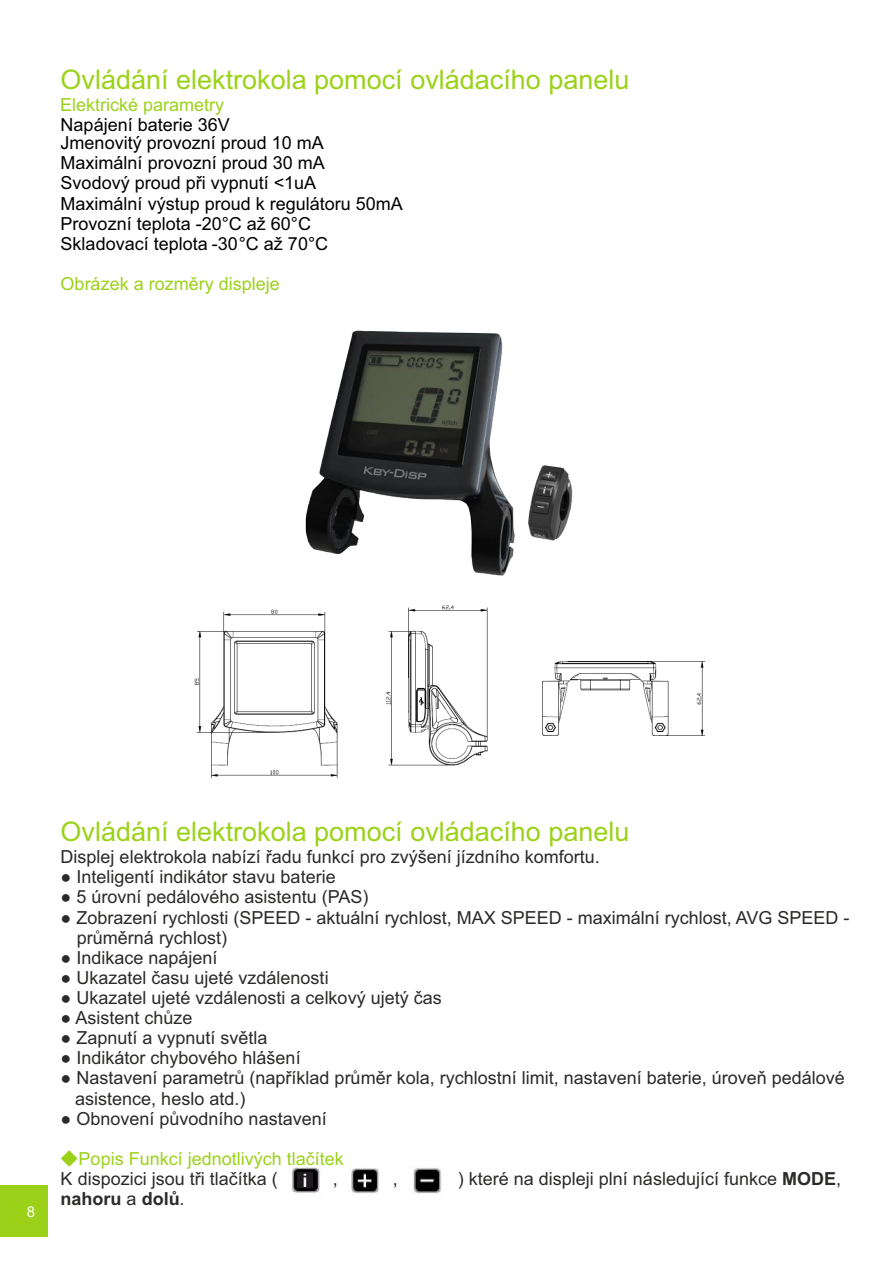
<style>
.page{position:relative;width:893px;height:1263px;background:#fff}
.page>*{position:absolute;margin:0;border:0;box-sizing:border-box;transform-origin:0 0}
.t1{font:27px "Arial";color:#9bd219}
.t2{font:18.45px "Arial";color:#fefefe;scale:1.45 1}
.t3{font:18px/20.1px "Arial";color:#2b2a29}
.t4{font:18px/19.8px "Arial";color:#000}
.t5{font:18px/20.1px "Arial";color:#9bd219}
.t6{font:700 18px "Arial";color:#2b2a29}
.t7{font:15px "Arial";color:#fefefe}
.s1{font-family:"Kai Ti"}
.s2{color:#2b2a29}
.s3{font-weight:700}
.s4{font-weight:400}
</style>
<div class="page">
<div style="left:0;top:1186px;width:48px;height:51px;background:#9bd219"></div>
<img style="left:542px;top:661px;width:164px;height:75px">
<img style="left:194px;top:605px;width:294px;height:173px">
<img style="left:305px;top:330px;width:268px;height:246px">
<img style="left:291px;top:1167px;width:29px;height:26px">
<img style="left:349px;top:1167px;width:30px;height:27px">
<img style="left:413px;top:1168px;width:29px;height:26px">
<div style="left:297px;top:1173px;width:16px;height:15px;background:#1f1b20"></div>
<h1 class="t1" style="left:61px;top:69px;width:570px">Ovládání elektrokola pomocí ovládacího panelu</h1>
<p class="t5" style="left:60px;top:96px;width:166px">Elektrické parametry</p>
<p class="t4" style="left:61px;top:116px;width:344px">Napájení baterie 36V<br>Jmenovitý provozní proud 10 mA<br>Maximální provozní proud 30 mA<br>Svodový proud při vypnutí &lt;1uA<br>Maximální výstup proud k regulátoru 50mA<br>Provozní teplota -20°C až 60°C<br>Skladovací teplota -30°C až 70°C</p>
<p class="t5" style="left:61px;top:275px;width:221px">Obrázek a rozměry displeje</p>
<p class="t7" style="left:27px;top:1206px;width:10px">8</p>
<h1 class="t1" style="left:61px;top:821px;width:570px">Ovládání elektrokola pomocí ovládacího panelu</h1>
<p class="t3" style="left:61px;top:848px;width:541px">Displej elektrokola nabízí řadu funkcí pro zvýšení jízdního komfortu.</p>
<p class="t3" style="left:61px;top:868px;width:277px">● Inteligentí indikátor stavu baterie</p>
<p class="t3" style="left:61px;top:889px;width:309px">● 5 úrovní pedálového asistentu (PAS)</p>
<p class="t3" style="left:77px;top:909px;width:774px;text-indent:-16px">● Zobrazení rychlosti (SPEED - aktuální rychlost, MAX SPEED - maximální rychlost, AVG SPEED - průměrná rychlost)</p>
<p class="t3" style="left:61px;top:949px;width:158px">● Indikace napájení</p>
<p class="t3" style="left:61px;top:969px;width:269px">● Ukazatel času ujeté vzdálenosti</p>
<p class="t3" style="left:61px;top:989px;width:383px">● Ukazatel ujeté vzdálenosti a celkový ujetý čas</p>
<p class="t3" style="left:61px;top:1009px;width:133px">● Asistent chůze</p>
<p class="t3" style="left:61px;top:1029px;width:208px">● Zapnutí a vypnutí světla</p>
<p class="t3" style="left:61px;top:1049px;width:241px">● Indikátor chybového hlášení</p>
<p class="t3" style="left:75px;top:1070px;width:771px;text-indent:-15px">● Nastavení parametrů (například průměr kola, rychlostní limit, nastavení baterie, úroveň pedálové asistence, heslo atd.)</p>
<p class="t3" style="left:61px;top:1110px;width:268px">● Obnovení původního nastavení</p>
<p class="t5" style="left:61px;top:1150px;width:285px"><span class="s1">◆</span>Popis Funkcí jednotlivých tlačítek<br><span class="s2">K dispozici jsou tři tlačítka (</span></p>
<p class="t3" style="left:333px;top:1170px;width:7px">,</p>
<p class="t3" style="left:393px;top:1170px;width:7px">,</p>
<p class="t3" style="left:458px;top:1170px;width:385px">) které na displeji plní následující funkce <span class="s3">MODE</span>,</p>
<p class="t2" style="left:302px;top:1173px;width:6px">i</p>
<p class="t6" style="left:61px;top:1192px;width:125px">nahoru <span class="s4">a</span> dolů<span class="s4">.</span></p>
</div>
